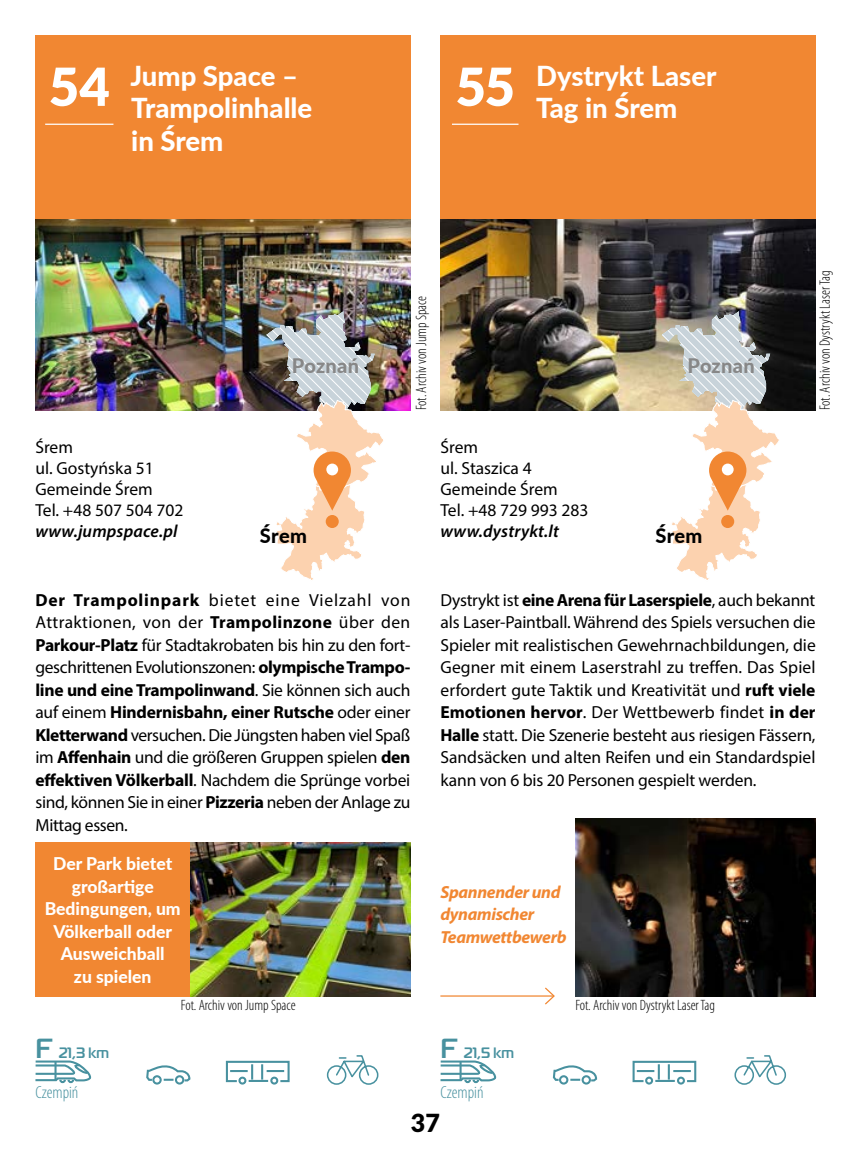
<style>
.page{position:relative;width:851px;height:1170px;background:#fff}
.page>*{position:absolute;margin:0;border:0;box-sizing:border-box;transform-origin:0 0}
.t1{font:900 52.5px "Lato";color:#fff}
.t2{font:800 27.5px/32.5px "Lato";color:#fff}
.t3{font:900 25px "Lato";color:#000}
.t4{font:800 20px "Lato";letter-spacing:.01em;color:#878787}
.t5{font:800 20px "Lato";letter-spacing:.015em;color:#000}
.t6{font:17.5px/22.5px "Myriad Pro";letter-spacing:-.01em;color:#000}
.t7{font:800 17.5px/22.5px "Lato";color:#fff;text-align:center}
.t8{font:italic 700 17.5px/22.5px "Myriad Pro";letter-spacing:-.02em;color:#f18732}
.t9{font:italic 600 17.5px "Myriad Pro";letter-spacing:.01em;color:#000}
.t10{font:300 condensed 17.5px "Myriad Pro";color:#48919f}
.t11{font:300 condensed 15px "Myriad Pro";color:#000}
.t12{font:700 15px "Magistral TT";letter-spacing:-.01em;color:#48919f}
.s1{font-weight:700}
.s2{font-size:27.5px}
</style>
<div class="page">
<img style="left:190px;top:842px;width:220px;height:154px">
<div style="left:35px;top:35px;width:375px;height:375px;background:#f18732"></div>
<hr style="left:45px;top:124px;width:68px;height:1px;background:#fff">
<img style="left:35px;top:219px;width:375px;height:191px">
<div style="left:35px;top:842px;width:155px;height:154px;background:#f18732"></div>
<div style="left:440px;top:35px;width:375px;height:375px;background:#f18732"></div>
<hr style="left:452px;top:124px;width:66px;height:1px;background:#fff">
<img style="left:440px;top:219px;width:375px;height:191px">
<img style="left:575px;top:818px;width:240px;height:177px">
<hr style="left:440px;top:995px;width:114px;height:1px;background:#f18732">
<svg style="left:543px;top:987px;width:12px;height:18px"></svg>
<img style="left:266px;top:311px;width:119px;height:269px">
<div style="left:326px;top:463px;width:12px;height:12px;background:#fff;border-radius:50%"></div>
<svg style="left:661px;top:311px;width:119px;height:269px"></svg>
<div style="left:721px;top:463px;width:12px;height:12px;background:#fff;border-radius:50%"></div>
<svg style="left:35px;top:1060px;width:57px;height:24px"></svg>
<hr style="left:54px;top:1061px;width:3px;height:19px;background:#48919f">
<svg style="left:440px;top:1060px;width:57px;height:24px"></svg>
<svg style="left:146px;top:1065px;width:45px;height:17px"></svg>
<div style="left:152px;top:1075px;width:10px;height:9px;border:2px solid #48919f;border-radius:50%"></div>
<div style="left:175px;top:1075px;width:9px;height:9px;border:2px solid #48919f;border-radius:50%"></div>
<svg style="left:552px;top:1065px;width:46px;height:17px"></svg>
<div style="left:559px;top:1075px;width:9px;height:9px;border:2px solid #48919f;border-radius:50%"></div>
<div style="left:581px;top:1075px;width:10px;height:9px;border:2px solid #48919f;border-radius:50%"></div>
<div style="left:238px;top:1076px;width:8px;height:8px;border:2px solid #48919f;border-radius:50%"></div>
<div style="left:270px;top:1076px;width:8px;height:8px;border:2px solid #48919f;border-radius:50%"></div>
<svg style="left:225px;top:1060px;width:65px;height:23px"></svg>
<div style="left:645px;top:1076px;width:8px;height:8px;border:2px solid #48919f;border-radius:50%"></div>
<div style="left:677px;top:1076px;width:7px;height:8px;border:2px solid #48919f;border-radius:50%"></div>
<svg style="left:632px;top:1060px;width:65px;height:23px"></svg>
<svg style="left:326px;top:1055px;width:53px;height:30px"></svg>
<svg style="left:734px;top:1055px;width:52px;height:30px"></svg>
<h1 class="t1" style="left:49px;top:47px;width:63px">54</h1>
<h2 class="t2" style="left:130px;top:58px;width:183px">Jump Space –<br>Trampolinhalle in Śrem</h2>
<h2 class="t2" style="left:455px;top:58px;width:262px;text-indent:81px">Dystrykt Laser<br><sup>55</sup> Tag in Śrem</h2>
<p class="t11" style="left:412px;top:410px;width:116px;rotate:-90deg">Fot. Archiv von Jump Space</p>
<p class="t4" style="left:292px;top:351px;width:69px">Poznań</p>
<p class="t4" style="left:687px;top:351px;width:69px">Poznań</p>
<p class="t6" style="left:35px;top:436px;width:149px;line-height:21px">Śrem<br>ul. Gostyńska 51<br>Gemeinde Śrem<br>Tel. +48 507 504 702</p>
<p class="t9" style="left:35px;top:519px;width:143px">www.jumpspace.pl</p>
<p class="t6" style="left:440px;top:436px;width:149px;line-height:21px">Śrem<br>ul. Staszica 4<br>Gemeinde Śrem<br>Tel. +48 729 993 283</p>
<p class="t9" style="left:440px;top:519px;width:120px">www.dystrykt.lt</p>
<p class="t5" style="left:260px;top:520px;width:49px">Śrem</p>
<p class="t5" style="left:655px;top:520px;width:49px">Śrem</p>
<p class="t11" style="left:815px;top:410px;width:141px;rotate:-90deg">Fot. Archiv von Dystrykt Laser Tag</p>
<p class="t6" style="left:35px;top:588px;width:376px;text-align:justify"><span class="s1">Der Trampolinpark</span> bietet eine Vielzahl von Attraktionen, von der <span class="s1">Trampolinzone</span> über den <span class="s1">Parkour-Platz</span> für Stadtakrobaten bis hin zu den fort&shy;geschrittenen Evolutionszonen: <span class="s1">olympische Trampo&shy;line und eine Trampolinwand</span>. Sie können sich auch auf einem <span class="s1">Hindernisbahn, einer Rutsche</span> oder einer <span class="s1">Kletterwand</span> versuchen. Die Jüngsten haben viel Spaß im <span class="s1">Affenhain</span> und die größeren Gruppen spielen <span class="s1">den effektiven Völkerball</span>. Nachdem die Sprünge vorbei sind, können Sie in einer <span class="s1">Pizzeria</span> neben der Anlage zu Mittag essen.</p>
<p class="t7" style="left:45px;top:851px;width:137px">Der Park bietet großartige<br>Bedingungen, um<br>Völkerball oder<br>Ausweichball<br>zu spielen</p>
<p class="t6" style="left:440px;top:588px;width:377px;text-align:justify">Dystrykt ist <span class="s1">eine Arena für Laserspiele</span>, auch bekannt als Laser-Paintball. Während des Spiels versuchen die Spieler mit realistischen Gewehrnachbildungen, die Gegner mit einem Laserstrahl zu treffen. Das Spiel erfordert gute Taktik und Kreativität und <span class="s1">ruft viele Emotionen hervor</span>. Der Wettbewerb findet <span class="s1">in der Halle</span> statt. Die Szenerie besteht aus riesigen Fässern, Sandsäcken und alten Reifen und ein Standardspiel kann von 6 bis 20 Personen gespielt werden.</p>
<p class="t8" style="left:440px;top:880px;width:128px">Spannender und dynamischer<br>Teamwettbewerb</p>
<p class="t12" style="left:35px;top:1042px;width:75px"><span class="s2">F</span> 21,3 km</p>
<p class="t10" style="left:35px;top:1081px;width:45px">Czempiń</p>
<p class="t11" style="left:181px;top:996px;width:116px">Fot. Archiv von Jump Space</p>
<p class="t11" style="left:575px;top:996px;width:141px">Fot. Archiv von Dystrykt Laser Tag</p>
<p class="t12" style="left:440px;top:1042px;width:75px"><span class="s2">F</span> 21,5 km</p>
<p class="t10" style="left:440px;top:1081px;width:45px">Czempiń</p>
<h3 class="t3" style="left:411px;top:1103px;width:31px">37</h3>
</div>
